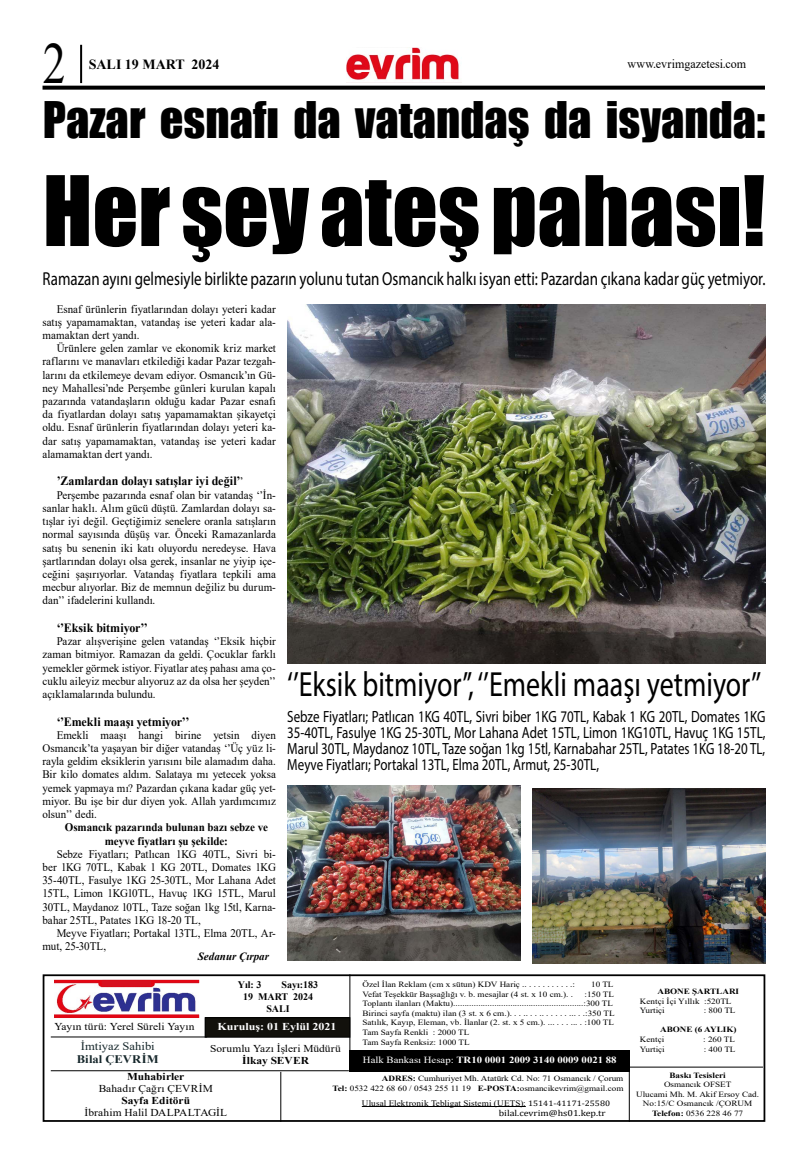
<style>
.page{position:relative;width:808px;height:1163px;background:#fff}
.page>*{position:absolute;margin:0;border:0;box-sizing:border-box;transform-origin:0 0}
.t1{font:89.6px "Impact";color:#000}
.t2{font:58.1px "Times New Roman";color:#000;scale:.8 1}
.t3{font:46.3px "Impact";color:#000}
.t4{font:35px "Myriad Pro";color:#000;scale:.8 1}
.t5{font:18.8px "Myriad Pro";color:#000;scale:.8 1}
.t6{font:16.2px/16px "Myriad Pro";color:#000;text-align:justify;scale:.8 1}
.t7{font:700 14px "Times New Roman";color:#000}
.t8{font:700 12.6px "Times New Roman";letter-spacing:-.005em;color:#000;scale:.95 1}
.t9{font:12.6px "Times New Roman";color:#000;scale:.95 1}
.t10{font:11.6px/13.2px "Times New Roman";letter-spacing:.005em;color:#000;text-align:justify;scale:.95 1}
.t11{font:700 11.6px/13.2px "Times New Roman";color:#000;text-align:center;scale:.95 1}
.t12{font:11.6px "Times New Roman";letter-spacing:-.005em;color:#16272b;scale:1.09 1}
.t13{font:700 11.6px "Times New Roman";letter-spacing:.01em;color:#16272b;scale:1.09 1}
.t14{font:italic 700 11px "Times New Roman";color:#000}
.t15{font:10.5px "Times New Roman";letter-spacing:.01em;color:#000;scale:1.09 1}
.t16{font:700 10.5px "Times New Roman";color:#000;scale:1.09 1}
.t17{font:700 10.5px "Times New Roman";color:#fff;scale:1.14 1}
.t18{font:700 10px "Times New Roman";color:#000}
.t19{font:700 9.4px "Times New Roman";color:#fff;scale:1.14 1}
.t20{font:8.8px "Cambria Math";color:#000;scale:1.14 1}
.t21{font:8.4px "Times New Roman";letter-spacing:.01em;color:#000;scale:1.09 1}
.t22{font:8px/9.6px "Times New Roman";color:#000;scale:1.14 1}
.t23{font:700 8px "Times New Roman";color:#000;scale:1.14 1}
.s1{font-weight:400;font-size:11.6px}
.s2{font-weight:700}
.s3{font-weight:400}
.s4{font-family:"Cambria Math";font-size:8px}
</style>
<div class="page">
<div style="left:43px;top:974px;width:722px;height:147px;border:2px solid #000"></div>
<hr style="left:349px;top:974px;width:1px;height:93px;background:#000">
<hr style="left:629px;top:1058px;width:1px;height:63px;background:#000">
<div style="left:205px;top:1017px;width:145px;height:19px;background:#12110c"></div>
<div style="left:205px;top:1017px;width:145px;height:20px;border:1px solid #000"></div>
<div style="left:349px;top:1049px;width:281px;height:21px;background:#000"></div>
<hr style="left:51px;top:1036px;width:156px;height:1px;background:#000">
<hr style="left:51px;top:1070px;width:298px;height:1px;background:#000">
<hr style="left:362px;top:1106px;width:164px;height:1px;background:#000">
<hr style="left:628px;top:1066px;width:135px;height:1px;background:#000">
<hr style="left:280px;top:1071px;width:1px;height:50px;background:#000">
<svg style="left:43px;top:86px;width:722px;height:4px;background:#161616"></svg>
<hr style="left:80px;top:45px;width:2px;height:38px;background:#000">
<img style="left:346px;top:48px;width:113px;height:32px">
<img style="left:54px;top:979px;width:146px;height:39px">
<div style="left:102px;top:980px;width:49px;height:6px;background:#d6111f"></div>
<img style="left:287px;top:305px;width:478px;height:358px">
<img style="left:287px;top:785px;width:234px;height:175px">
<img style="left:532px;top:788px;width:233px;height:175px">
<h2 class="t2" style="left:43px;top:22px;width:31px">2</h2>
<p class="t9" style="left:627px;top:55px;width:126px">www.evrimgazetesi.com</p>
<p class="t7" style="left:89px;top:54px;width:132px">SALI 19 MART 2024</p>
<h3 class="t3" style="left:43px;top:84px;width:724px">Pazar esnafı da vatandaş da isyanda:</h3>
<h1 class="t1" style="left:43px;top:141px;width:724px">Her şey ateş pahası!</h1>
<h3 class="t5" style="left:43px;top:267px;width:905px">Ramazan ayını gelmesiyle birlikte pazarın yolunu tutan Osmancık halkı isyan etti: Pazardan çıkana kadar güç yetmiyor.</h3>
<p class="t10" style="left:43px;top:301px;width:247px;text-indent:14px">Esnaf ürünlerin fiyatlarından dolayı yeteri kadar satış yapamamaktan, vatandaş ise yeteri kadar ala&shy;mamaktan dert yandı.</p>
<p class="t10" style="left:43px;top:341px;width:247px;text-indent:14px">Ürünlere gelen zamlar ve ekonomik kriz market raflarını ve manavları etkilediği kadar Pazar tezgah&shy;larını da etkilemeye devam ediyor. Osmancık’ın Gü&shy;ney Mahallesi’nde Perşembe günleri kurulan kapalı pazarında vatandaşların olduğu kadar Pazar esnafı da fiyatlardan dolayı satış yapamamaktan şikayetçi oldu. Esnaf ürünlerin fiyatlarından dolayı yeteri ka&shy;dar satış yapamamaktan, vatandaş ise yeteri kadar alamamaktan dert yandı.</p>
<p class="t8" style="left:57px;top:472px;width:198px">’Zamlardan dolayı satışlar iyi değil’<span class="s1">’</span></p>
<p class="t10" style="left:43px;top:487px;width:247px;text-indent:14px">Perşembe pazarında esnaf olan bir vatandaş ‘’İn&shy;sanlar haklı. Alım gücü düştü. Zamlardan dolayı sa&shy;tışlar iyi değil. Geçtiğimiz senelere oranla satışların normal sayısında düşüş var. Önceki Ramazanlarda satış bu senenin iki katı oluyordu neredeyse. Hava şartlarından dolayı olsa gerek, insanlar ne yiyip içe&shy;ceğini şaşırıyorlar. Vatandaş fiyatlara tepkili ama mecbur alıyorlar. Biz de memnun değiliz bu durum&shy;dan’’ ifadelerini kullandı.</p>
<p class="t8" style="left:57px;top:618px;width:98px">‘’Eksik bitmiyor’’</p>
<p class="t10" style="left:43px;top:634px;width:247px;text-indent:14px">Pazar alışverişine gelen vatandaş ‘’Eksik hiçbir zaman bitmiyor. Ramazan da geldi. Çocuklar farklı yemekler görmek istiyor. Fiyatlar ateş pahası ama ço&shy;cuklu aileyiz mecbur alıyoruz az da olsa her şeyden’’ açıklamalarında bulundu.</p>
<p class="t8" style="left:57px;top:712px;width:141px">‘’Emekli maaşı yetmiyor’’</p>
<p class="t10" style="left:43px;top:727px;width:247px;text-indent:14px">Emekli maaşı hangi birine yetsin diyen Osmancık’ta yaşayan bir diğer vatandaş ‘’Üç yüz li&shy;rayla geldim eksiklerin yarısını bile alamadım daha.<br>Bir kilo domates aldım. Salataya mı yetecek yoksa yemek yapmaya mı? Pazardan çıkana kadar güç yet&shy;miyor. Bu işe bir dur diyen yok. Allah yardımcımız olsun’’ dedi.</p>
<p class="t11" style="left:65px;top:820px;width:215px">Osmancık pazarında bulunan bazı sebze ve meyve fiyatları şu şekilde:</p>
<p class="t10" style="left:43px;top:846px;width:247px;text-indent:14px">Sebze Fiyatları; Patlıcan 1KG 40TL, Sivri bi&shy;ber 1KG 70TL, Kabak 1 KG 20TL, Domates 1KG 35-40TL, Fasulye 1KG 25-30TL, Mor Lahana Adet 15TL, Limon 1KG10TL, Havuç 1KG 15TL, Marul 30TL, Maydanoz 10TL, Taze soğan 1kg 15tl, Karna&shy;bahar 25TL, Patates 1KG 18-20 TL,</p>
<p class="t10" style="left:43px;top:925px;width:247px;text-indent:14px">Meyve Fiyatları; Portakal 13TL, Elma 20TL, Ar&shy;mut, 25-30TL,</p>
<h3 class="t4" style="left:287px;top:662px;width:594px">‘’Eksik bitmiyor’’, ‘’Emekli maaşı yetmiyor’’</h3>
<p class="t6" style="left:287px;top:708px;width:599px">Sebze Fiyatları; Patlıcan 1KG 40TL, Sivri biber 1KG 70TL, Kabak 1 KG 20TL, Domates 1KG 35-40TL, Fasulye 1KG 25-30TL, Mor Lahana Adet 15TL, Limon 1KG10TL, Havuç 1KG 15TL, Marul 30TL, Maydanoz 10TL, Taze soğan 1kg 15tl, Karnabahar 25TL, Patates 1KG 18-20 TL, Meyve Fiyatları; Portakal 13TL, Elma 20TL, Armut, 25-30TL,</p>
<p class="t14" style="left:198px;top:948px;width:73px">Sedanur Çırpar</p>
<p class="t22" style="left:362px;top:979px;width:188px">Özel İlan Reklam (cm x sütun) KDV Hariç .. . . . . . . . . . .:</p>
<p class="t22" style="left:591px;top:979px;width:21px">10 TL</p>
<p class="t22" style="left:362px;top:988px;width:186px">Vefat Teşekkür Başsağlığı v. b. mesajlar (4 st. x 10 cm.). .</p>
<p class="t18" style="left:238px;top:977px;width:25px">Yıl: 3</p>
<p class="t18" style="left:281px;top:977px;width:38px">Sayı:183</p>
<p class="t18" style="left:243px;top:989px;width:72px">19 MART 2024</p>
<p class="t18" style="left:266px;top:1001px;width:25px">SALI</p>
<p class="t22" style="left:362px;top:988px;width:223px;text-indent:222px">:150 TL Toplantı ilanları (Maktu).........................................................:300 TL Birinci sayfa (maktu) ilan (3 st. x 6 cm.). . . .. . . .. . . . . . ... . .:350 TL Satılık, Kayıp, Eleman, vb. İlanlar (2. st. x 5 cm.). ... . . . ... . :100 TL Tam Sayfa Renkli : 2000 TL<br>Tam Sayfa Renksiz: 1000 TL</p>
<p class="t23" style="left:657px;top:985px;width:73px">ABONE ŞARTLARI</p>
<p class="t22" style="left:640px;top:995px;width:82px">Kentçi İçi Yıllık :520TL<br>Yurtiçi</p>
<p class="t22" style="left:704px;top:1005px;width:29px">: 800 TL</p>
<p class="t23" style="left:660px;top:1023px;width:68px">ABONE (6 AYLIK)</p>
<p class="t22" style="left:640px;top:1034px;width:23px">Kentçi</p>
<p class="t22" style="left:703px;top:1034px;width:29px">: 260 TL</p>
<p class="t22" style="left:640px;top:1043px;width:23px">Yurtiçi</p>
<p class="t22" style="left:704px;top:1043px;width:29px">: 400 TL</p>
<p class="t23" style="left:669px;top:1068px;width:51px">Baskı Tesisleri</p>
<p class="t22" style="left:636px;top:1079px;width:109px;text-align:center">Osmancık OFSET<br>Ulucami Mh. M. Akif Ersoy Cad.<br>No:15/C Osmancık /ÇORUM<br><span class="s2">Telefon:</span> 0536 228 46 77</p>
<p class="t15" style="left:54px;top:1018px;width:130px">Yayın türü: Yerel Süreli Yayın</p>
<p class="t17" style="left:217px;top:1018px;width:106px">Kuruluş: 01 Eylül 2021</p>
<p class="t12" style="left:81px;top:1037px;width:69px">İmtiyaz Sahibi</p>
<p class="t13" style="left:77px;top:1050px;width:77px">Bilal ÇEVRİM</p>
<p class="t15" style="left:210px;top:1040px;width:122px">Sorumlu Yazı İşleri Müdürü</p>
<p class="t16" style="left:242px;top:1052px;width:63px">İlkay SEVER</p>
<p class="t19" style="left:363px;top:1052px;width:224px"><span class="s3">Halk Bankası Hesap:</span> TR10 0001 2009 3140 0009 0021 88</p>
<p class="t21" style="left:362px;top:1096px;width:229px">Ulusal Elektronik Tebligat Sistemi (UETS): <span class="s4">15141-41171-25580</span></p>
<p class="t16" style="left:127px;top:1068px;width:54px">Muhabirler</p>
<p class="t15" style="left:99px;top:1081px;width:106px">Bahadır Çağrı ÇEVRİM</p>
<p class="t16" style="left:121px;top:1092px;width:65px">Sayfa Editörü</p>
<p class="t15" style="left:84px;top:1105px;width:133px">İbrahim Halil DALPALTAGİL</p>
<p class="t20" style="left:499px;top:1107px;width:95px">bilal.cevrim@hs01.kep.tr</p>
<p class="t22" style="left:333px;top:1073px;width:257px;text-align:right"><span class="s2">ADRES:</span> Cumhuriyet Mh. Atatürk Cd. No: 71 Osmancık / Çorum<br><span class="s2">Tel:</span> 0532 422 68 60 / 0543 255 11 19 <span class="s2">E-POSTA:</span>osmancikevrim@gmail.com</p>
</div>
